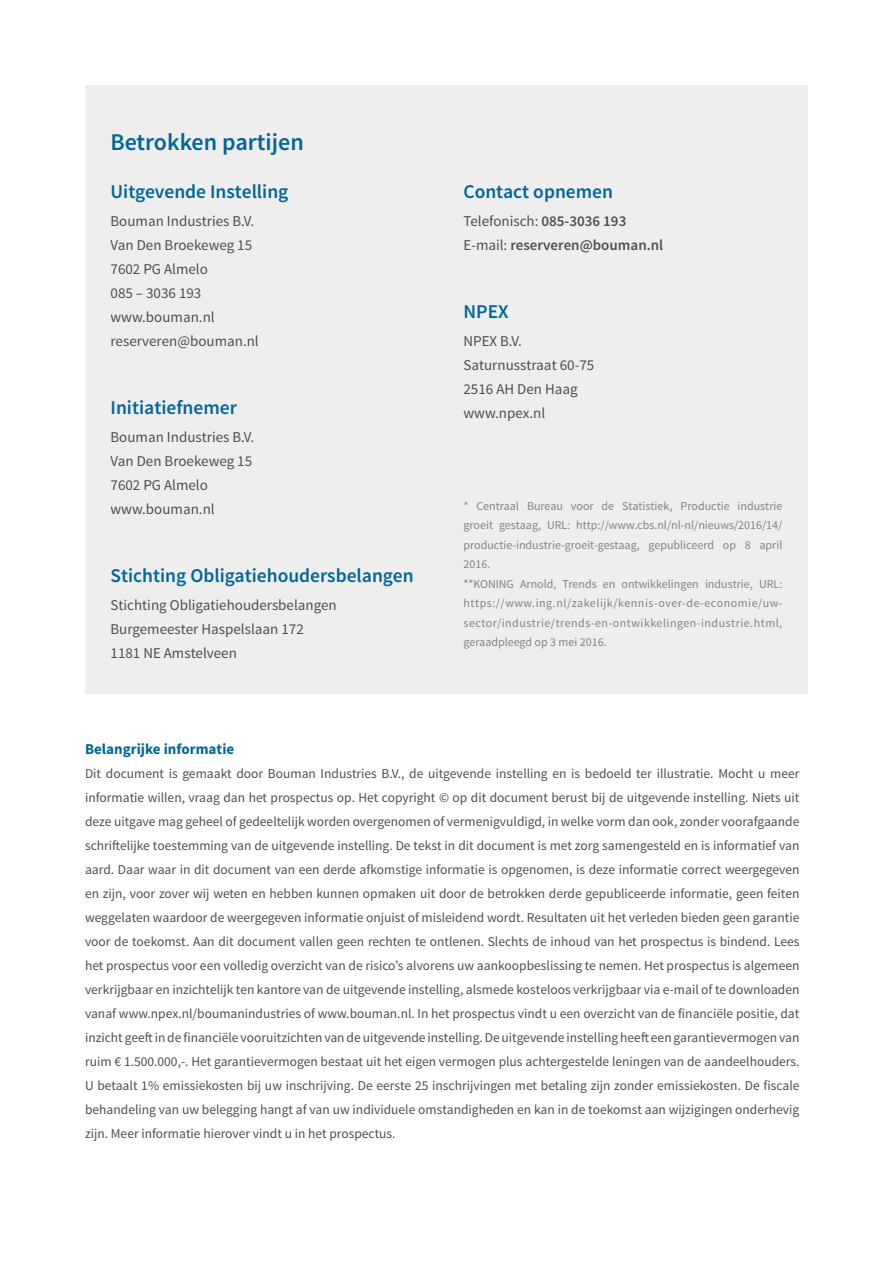
<style>
.page{position:relative;width:893px;height:1263px;background:#fff}
.page>*{position:absolute;margin:0;border:0;box-sizing:border-box;transform-origin:0 0}
.Header_02{font:600 24px "Source Sans Pro";color:#069}
.Header_03{font:600 19.5px "Source Sans Pro";color:#069}
.Paragraph{font:600 19.5px "Source Sans Pro";color:#069}
.Paragraph-2{font:15px "Source Sans Pro";color:#4c4f50}
.Header_03-2{font:600 15px "Source Sans Pro";color:#4c4f50}
.Header_04{font:700 15px "Source Sans Pro";color:#069}
.Paragraph-3{font:13.5px/24px "Source Sans Pro";color:#4c4f50;text-align:justify}
.Copyright{font:12px/19.5px "Source Sans Pro";color:#848384;text-align:justify}
.s1{font-weight:600}
.s2{font-weight:400}
</style>
<div class="page">
<div style="left:85px;top:85px;width:723px;height:608px;background:#eee"></div>
<p class="Header_02" style="left:111px;top:126px;width:195px">Betrokken partijen</p>
<p class="Header_03" style="left:111px;top:179px;width:179px">Uitgevende Instelling</p>
<p class="Paragraph-2" style="left:111px;top:212px;width:145px">Bouman Industries B.V.</p>
<p class="Paragraph-2" style="left:111px;top:236px;width:143px">Van Den Broekeweg 15</p>
<p class="Paragraph-2" style="left:111px;top:260px;width:99px">7602 PG Almelo</p>
<p class="Paragraph-2" style="left:111px;top:284px;width:92px">085 – 3036 193</p>
<p class="Paragraph-2" style="left:111px;top:308px;width:106px">www.bouman.nl</p>
<p class="Paragraph-2" style="left:111px;top:332px;width:150px">reserveren@bouman.nl</p>
<p class="Header_03" style="left:111px;top:395px;width:128px">Initiatiefnemer</p>
<p class="Paragraph-2" style="left:111px;top:428px;width:145px">Bouman Industries B.V.</p>
<p class="Paragraph-2" style="left:111px;top:452px;width:143px">Van Den Broekeweg 15</p>
<p class="Paragraph-2" style="left:111px;top:476px;width:99px">7602 PG Almelo</p>
<p class="Paragraph-2" style="left:111px;top:500px;width:106px">www.bouman.nl</p>
<p class="Paragraph" style="left:111px;top:563px;width:305px">Stichting Obligatiehoudersbelangen</p>
<p class="Paragraph-2" style="left:111px;top:596px;width:228px">Stichting Obligatiehoudersbelangen</p>
<p class="Paragraph-2" style="left:111px;top:620px;width:195px">Burgemeester Haspelslaan 172</p>
<p class="Paragraph-2" style="left:111px;top:644px;width:128px">1181 NE Amstelveen</p>
<p class="Header_03" style="left:463px;top:179px;width:151px">Contact opnemen</p>
<p class="Paragraph-2" style="left:463px;top:212px;width:164px">Telefonisch: <span class="s1">085-3036 193</span></p>
<p class="Header_03-2" style="left:463px;top:236px;width:201px"><span class="s2">E-mail:</span> reserveren@bouman.nl</p>
<p class="Header_03" style="left:463px;top:299px;width:47px">NPEX</p>
<p class="Paragraph-2" style="left:463px;top:332px;width:60px">NPEX B.V.</p>
<p class="Paragraph-2" style="left:463px;top:356px;width:132px">Saturnusstraat 60-75</p>
<p class="Paragraph-2" style="left:463px;top:380px;width:116px">2516 AH Den Haag</p>
<p class="Paragraph-2" style="left:463px;top:404px;width:83px">www.npex.nl</p>
<p class="Copyright" style="left:463px;top:496px;width:320px">* Centraal Bureau voor de Statistiek, Productie industrie groeit gestaag, URL: http://www.cbs.nl/nl-nl/nieuws/2016/14/ productie-industrie-groeit-gestaag, gepubliceerd op 8 april 2016.</p>
<p class="Copyright" style="left:463px;top:574px;width:321px">**KONING Arnold, Trends en ontwikkelingen industrie, URL: https://www.ing.nl/zakelijk/kennis-over-de-economie/uw&shy;sector/industrie/trends-en-ontwikkelingen-industrie.html, geraadpleegd op 3 mei 2016.</p>
<p class="Header_04" style="left:85px;top:739px;width:151px">Belangrijke informatie</p>
<p class="Paragraph-3" style="left:85px;top:762px;width:716px">Dit document is gemaakt door Bouman Industries B.V., de uitgevende instelling en is bedoeld ter illustratie. Mocht u meer informatie willen, vraag dan het prospectus op. Het copyright © op dit document berust bij de uitgevende instelling. Niets uit deze uitgave mag geheel of gedeeltelijk worden overgenomen of vermenigvuldigd, in welke vorm dan ook, zonder voorafgaande schriftelijke toestemming van de uitgevende instelling. De tekst in dit document is met zorg samengesteld en is informatief van aard. Daar waar in dit document van een derde afkomstige informatie is opgenomen, is deze informatie correct weergegeven en zijn, voor zover wij weten en hebben kunnen opmaken uit door de betrokken derde gepubliceerde informatie, geen feiten weggelaten waardoor de weergegeven informatie onjuist of misleidend wordt. Resultaten uit het verleden bieden geen garantie voor de toekomst. Aan dit document vallen geen rechten te ontlenen. Slechts de inhoud van het prospectus is bindend. Lees het prospectus voor een volledig overzicht van de risico’s alvorens uw aankoopbeslissing te nemen. Het prospectus is algemeen verkrijgbaar en inzichtelijk ten kantore van de uitgevende instelling, alsmede kosteloos verkrijgbaar via e-mail of te downloaden vanaf www.npex.nl/boumanindustries of www.bouman.nl. In het prospectus vindt u een overzicht van de financiële positie, dat inzicht geeft in de financiële vooruitzichten van de uitgevende instelling. De uitgevende instelling heeft een garantievermogen van ruim € 1.500.000,-. Het garantievermogen bestaat uit het eigen vermogen plus achtergestelde leningen van de aandeelhouders.<br>U betaalt 1% emissiekosten bij uw inschrijving. De eerste 25 inschrijvingen met betaling zijn zonder emissiekosten. De fiscale behandeling van uw belegging hangt af van uw individuele omstandigheden en kan in de toekomst aan wijzigingen onderhevig zijn. Meer informatie hierover vindt u in het prospectus.</p>
</div>
